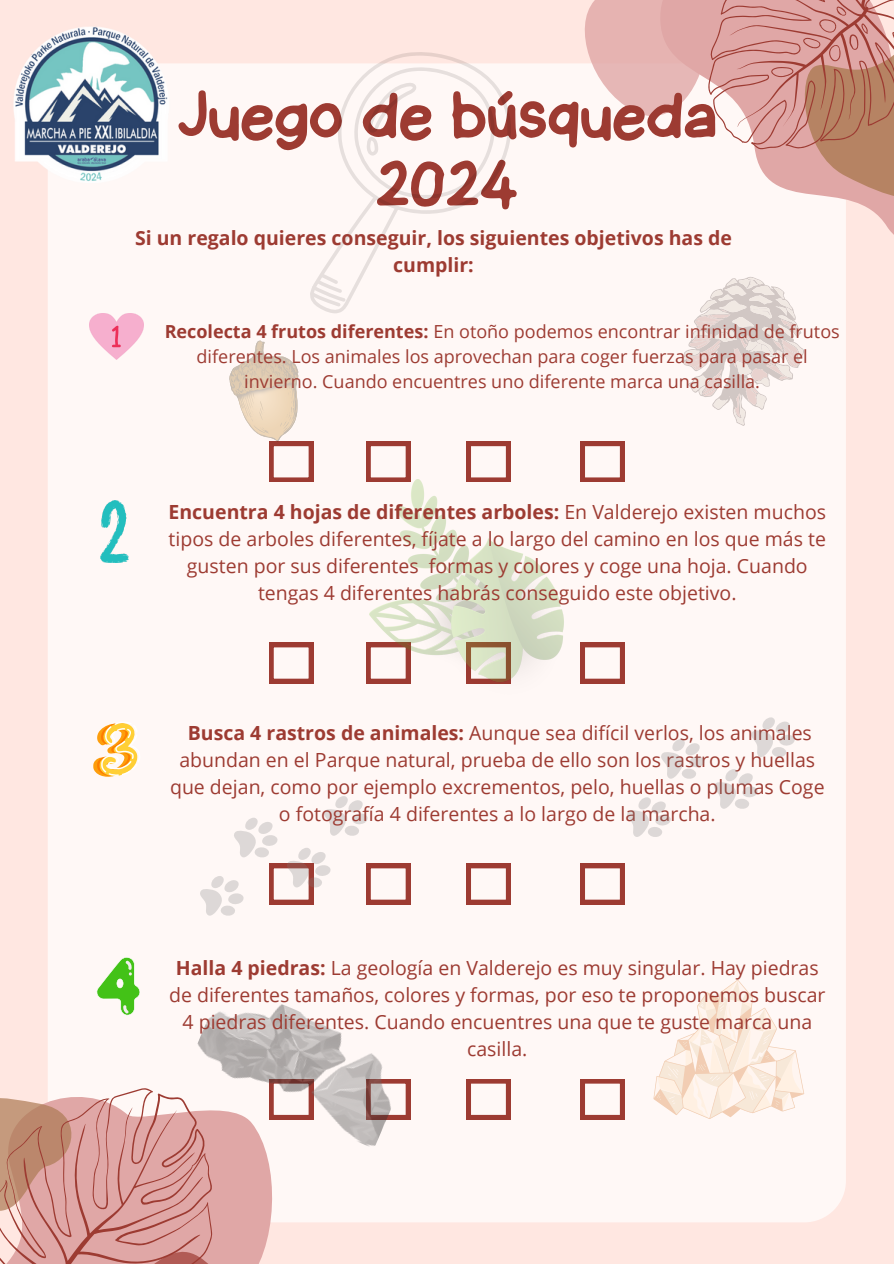
<style>
.page{position:relative;width:894px;height:1264px;background:#fff}
.page>*{position:absolute;margin:0;border:0;box-sizing:border-box;transform-origin:0 0}
.t1{font:70.05px/67.5px "Handyman";color:#9d3b32;text-align:center}
.t2{font:19.5px/27px "Open Sans";color:#9d3b32;text-align:center}
.t3{font:700 19.5px/27px "Open Sans";color:#9d3b32;text-align:center}
.t4{font:18px/24.8px "Open Sans";color:#9d3b32;text-align:center}
.s1{font-weight:700}
</style>
<div class="page">
<div style="left:0;top:0;width:893px;height:1263px;background:#ffe7e1"></div>
<div style="left:48px;top:63px;width:797px;height:1159px;background:#fff8f6"></div>
<svg style="left:634px;top:222px;width:259px;height:88px;fill:#fff8f6"></svg>
<svg style="left:571px;top:0;width:322px;height:222px;background:#e5bfb9"></svg>
<svg style="left:48px;top:1075px;width:233px;height:188px;background:#f1d1cf"></svg>
<svg style="left:0;top:1087px;width:247px;height:176px;background:#d7a09a"></svg>
<svg style="left:366px;top:441px;width:44px;height:41px;background:#dcb5b0"></svg>
<svg style="left:466px;top:441px;width:44px;height:38px;background:#dcb6b1"></svg>
<svg style="left:580px;top:441px;width:44px;height:41px;background:#d8ada8"></svg>
<img style="left:89px;top:313px;width:54px;height:46px">
<img style="left:100px;top:500px;width:29px;height:62px">
<svg style="left:269px;top:643px;width:44px;height:40px;background:#d9afab"></svg>
<svg style="left:366px;top:643px;width:4px;height:40px"></svg>
<svg style="left:580px;top:643px;width:44px;height:40px;background:#d9afab"></svg>
<svg style="left:93px;top:721px;width:47px;height:57px;background:#feda97"></svg>
<svg style="left:466px;top:863px;width:44px;height:41px;background:#d8ada8"></svg>
<svg style="left:580px;top:863px;width:44px;height:41px;background:#d8ada8"></svg>
<svg style="left:96px;top:957px;width:44px;height:58px;background:#a5de8b"></svg>
<svg style="left:466px;top:1079px;width:44px;height:40px;background:#d9afab"></svg>
<svg style="left:580px;top:1079px;width:44px;height:40px;background:#d9afab"></svg>
<svg style="left:682px;top:276px;width:122px;height:150px"></svg>
<svg style="left:228px;top:340px;width:85px;height:142px;background:#eeddd2"></svg>
<img style="left:370px;top:479px;width:198px;height:224px">
<svg style="left:195px;top:789px;width:215px;height:133px;background:#f5eae7"></svg>
<svg style="left:622px;top:711px;width:176px;height:133px;background:#f9f3f1"></svg>
<svg style="left:653px;top:979px;width:151px;height:140px"></svg>
<img style="left:187px;top:979px;width:225px;height:169px">
<svg style="left:310px;top:52px;width:203px;height:261px;background:#fcf4f2"></svg>
<img style="left:13px;top:27px;width:167px;height:168px">
<p class="t1" style="left:177px;top:82px;width:541px">Juego de búsqueda<br>2024</p>
<p class="t3" style="left:135px;top:223px;width:598px">Si un regalo quieres conseguir, los siguientes objetivos has de cumplir:</p>
<p class="t4" style="left:165px;top:319px;width:676px"><span class="s1">Recolecta 4 frutos diferentes:</span> En otoño podemos encontrar infinidad de frutos diferentes. Los animales los aprovechan para coger fuerzas para pasar el invierno. Cuando encuentres uno diferente marca una casilla.</p>
<p class="t2" style="left:168px;top:497px;width:659px"><span class="s1">Encuentra 4 hojas de diferentes arboles:</span> En Valderejo existen muchos tipos de arboles diferentes, fíjate a lo largo del camino en los que más te gusten por sus diferentes formas y colores y coge una hoja. Cuando tengas 4 diferentes habrás conseguido este objetivo.</p>
<h1 class="t2" style="left:170px;top:718px;width:656px"><span class="s1">Busca 4 rastros de animales:</span> Aunque sea difícil verlos, los animales abundan en el Parque natural, prueba de ello son los rastros y huellas que dejan, como por ejemplo excrementos, pelo, huellas o plumas Coge o fotografía 4 diferentes a lo largo de la marcha.</h1>
<p class="t2" style="left:169px;top:954px;width:657px"><span class="s1">Halla 4 piedras:</span> La geología en Valderejo es muy singular. Hay piedras de diferentes tamaños, colores y formas, por eso te proponemos buscar 4 piedras diferentes. Cuando encuentres una que te guste marca una casilla.</p>
</div>
